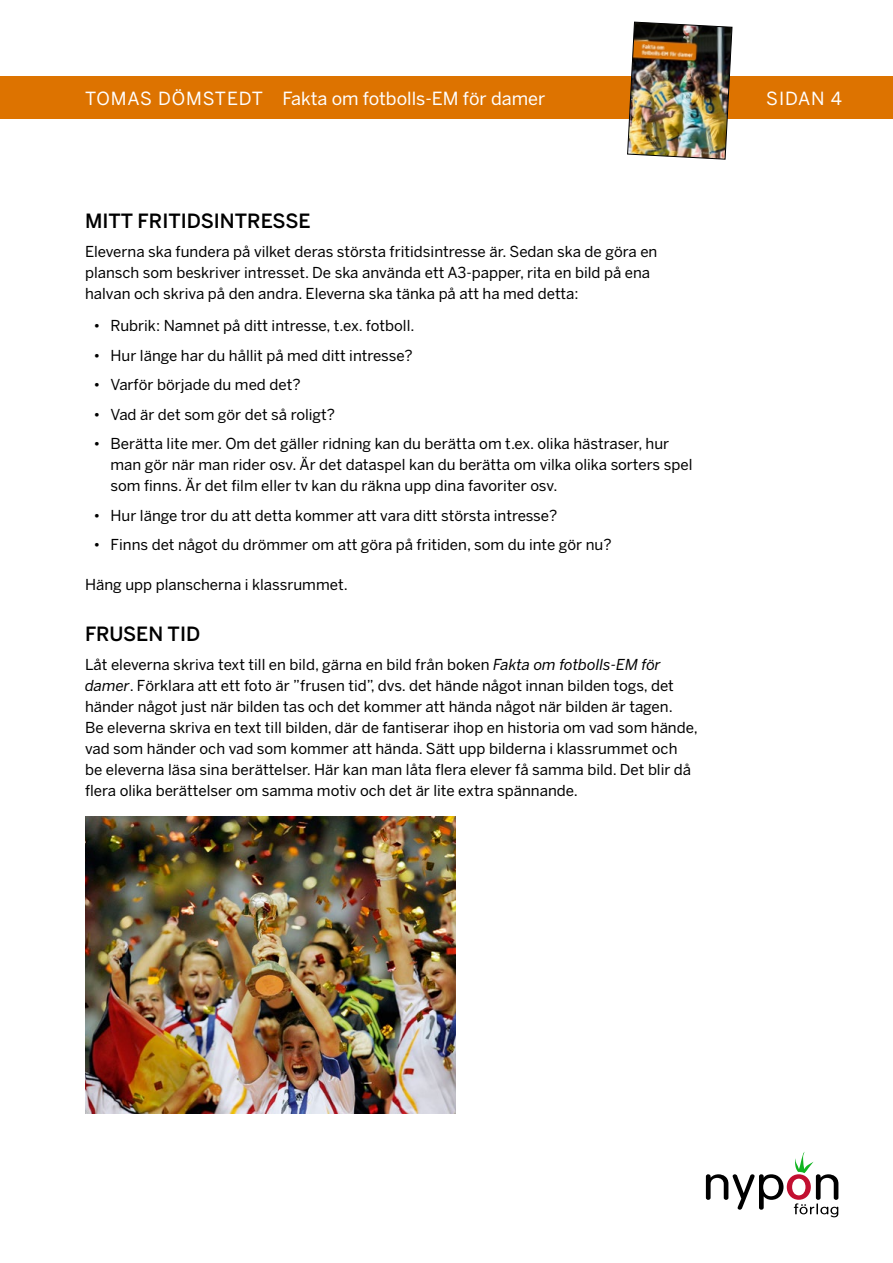
<style>
.page{position:relative;width:893px;height:1263px;background:#fff}
.page>*{position:absolute;margin:0;border:0;box-sizing:border-box;transform-origin:0 0}
.t1{font:500 19.5px "Benton Sans";color:#000}
.t2{font:18px "Benton Sans";color:#fff}
.t3{font:15px/21px "Benton Sans";color:#000}
.s1{font-style:italic}
</style>
<div class="page">
<svg style="left:706px;top:1152px;width:132px;height:65px"></svg>
<div style="left:0;top:77px;width:893px;height:42px;background:#dd7300"></div>
<img style="left:627px;top:21px;width:106px;height:139px">
<img style="left:85px;top:816px;width:371px;height:298px">
<p class="t2" style="left:85px;top:88px;width:462px">TOMAS DÖMSTEDT Fakta om fotbolls-EM för damer</p>
<p class="t2" style="left:766px;top:88px;width:77px">SIDAN 4</p>
<h1 class="t1" style="left:85px;top:210px;width:227px">MITT FRITIDSINTRESSE</h1>
<p class="t3" style="left:85px;top:242px;width:574px">Eleverna ska fundera på vilket deras största fritidsintresse är. Sedan ska de göra en plansch som beskriver intresset. De ska använda ett A3-papper, rita en bild på ena halvan och skriva på den andra. Eleverna ska tänka på att ha med detta:</p>
<p class="t3" style="left:94px;top:315px;width:322px">• Rubrik: Namnet på ditt intresse, t.ex. fotboll.</p>
<p class="t3" style="left:94px;top:345px;width:321px">• Hur länge har du hållit på med ditt intresse?</p>
<p class="t3" style="left:94px;top:374px;width:209px">• Varför började du med det?</p>
<p class="t3" style="left:94px;top:404px;width:243px">• Vad är det som gör det så roligt?</p>
<p class="t3" style="left:111px;top:433px;width:583px;text-indent:-17px">• Berätta lite mer. Om det gäller ridning kan du berätta om t.ex. olika hästraser, hur man gör när man rider osv. Är det dataspel kan du berätta om vilka olika sorters spel som finns. Är det film eller tv kan du räkna upp dina favoriter osv.</p>
<p class="t3" style="left:94px;top:505px;width:465px">• Hur länge tror du att detta kommer att vara ditt största intresse?</p>
<p class="t3" style="left:94px;top:534px;width:520px">• Finns det något du drömmer om att göra på fritiden, som du inte gör nu?</p>
<p class="t3" style="left:85px;top:574px;width:264px">Häng upp planscherna i klassrummet.</p>
<h1 class="t1" style="left:85px;top:622px;width:117px">FRUSEN TID</h1>
<p class="t3" style="left:85px;top:655px;width:614px">Låt eleverna skriva text till en bild, gärna en bild från boken <span class="s1">Fakta om fotbolls-EM för damer</span>. Förklara att ett foto är ”frusen tid”, dvs. det hände något innan bilden togs, det händer något just när bilden tas och det kommer att hända något när bilden är tagen.<br>Be eleverna skriva en text till bilden, där de fantiserar ihop en historia om vad som hände, vad som händer och vad som kommer att hända. Sätt upp bilderna i klassrummet och be eleverna läsa sina berättelser. Här kan man låta flera elever få samma bild. Det blir då flera olika berättelser om samma motiv och det är lite extra spännande.</p>
</div>
